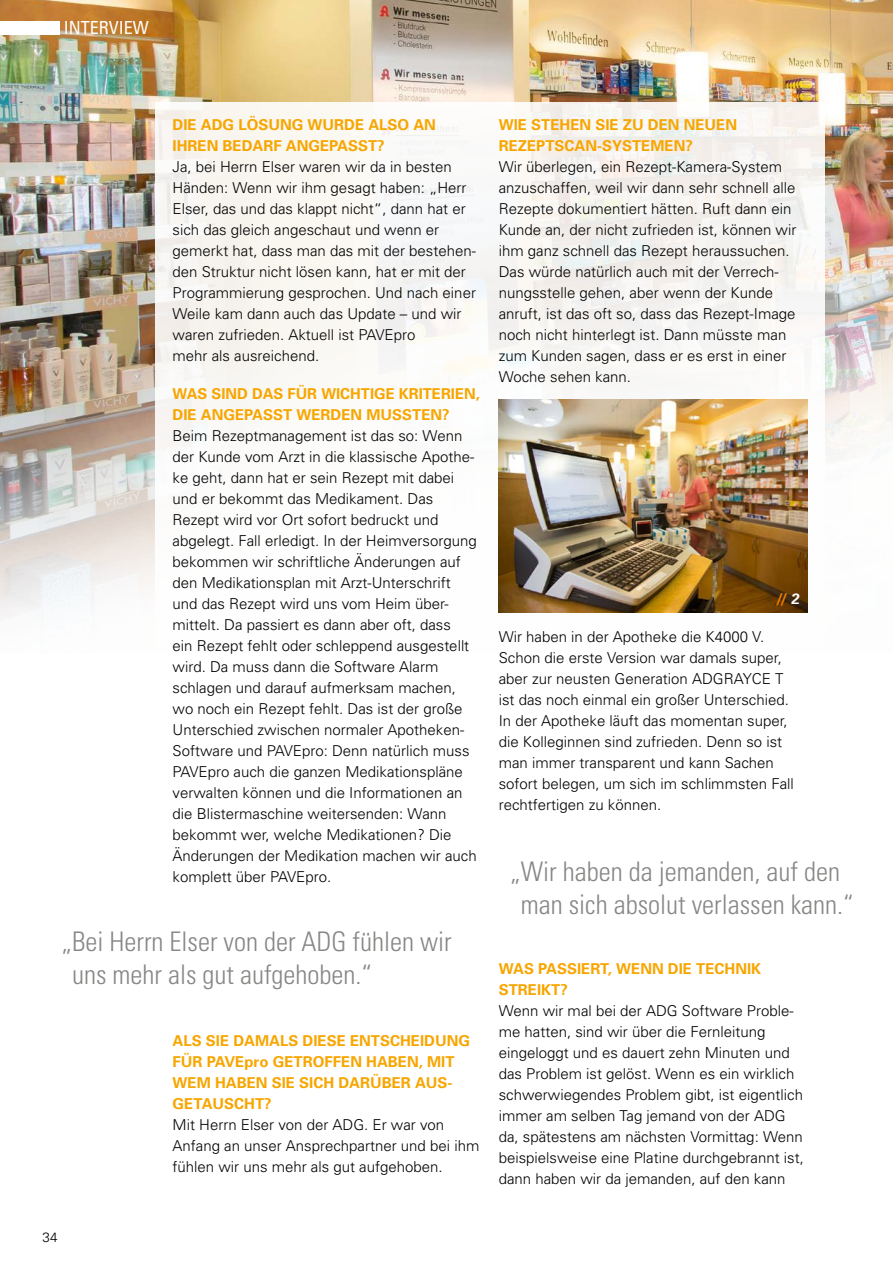
<style>
.page{position:relative;width:893px;height:1263px;background:#fff}
.page>*{position:absolute;margin:0;border:0;box-sizing:border-box;transform-origin:0 0}
.t1{font:300 condensed 27px/33px "Univers";color:#878786}
.t2{font:condensed 18px "Univers";color:#fff}
.t3{font:300 15px/21px "Univers";color:#000}
.t4{font:700 15px/21px "Univers";color:#f7a600}
.t5{font:700 15px "Univers";color:#ef7c00}
.t6{font:300 13.5px "Univers";color:#000}
.s1{color:#fff}
</style>
<div class="page">
<img style="left:0;top:0;width:893px;height:127px">
<img style="left:0;top:127px;width:893px;height:494px">
<div style="left:156px;top:102px;width:669px;height:665px;background:#fff"></div>
<img style="left:499px;top:400px;width:309px;height:212px">
<div style="left:0;top:21px;width:60px;height:13px;background:#fff"></div>
<p class="t2" style="left:64px;top:16px;width:87px">INTERVIEW</p>
<p class="t4" style="left:173px;top:113px;width:265px">DIE ADG LÖSUNG WURDE ALSO AN<br>IHREN BEDARF ANGEPASST?</p>
<p class="t3" style="left:173px;top:155px;width:305px">Ja, bei Herrn Elser waren wir da in besten Händen: Wenn wir ihm gesagt haben: „Herr Elser, das und das klappt nicht“, dann hat er sich das gleich angeschaut und wenn er gemerkt hat, dass man das mit der bestehen&shy;den Struktur nicht lösen kann, hat er mit der Programmierung gesprochen. Und nach einer Weile kam dann auch das Update – und wir waren zufrieden. Aktuell ist PAVEpro<br>mehr als ausreichend.</p>
<p class="t4" style="left:173px;top:382px;width:309px">WAS SIND DAS FÜR WICHTIGE KRITERIEN,<br>DIE ANGEPASST WERDEN MUSSTEN?</p>
<p class="t3" style="left:173px;top:424px;width:306px">Beim Rezeptmanagement ist das so: Wenn der Kunde vom Arzt in die klassische Apothe&shy;ke geht, dann hat er sein Rezept mit dabei und er bekommt das Medikament. Das Rezept wird vor Ort sofort bedruckt und abgelegt. Fall erledigt. In der Heimversorgung bekommen wir schriftliche Änderungen auf den Medikationsplan mit Arzt-Unterschrift und das Rezept wird uns vom Heim über&shy;mittelt. Da passiert es dann aber oft, dass<br>ein Rezept fehlt oder schleppend ausgestellt wird. Da muss dann die Software Alarm schlagen und darauf aufmerksam machen, wo noch ein Rezept fehlt. Das ist der große Unterschied zwischen normaler Apotheken-Software und PAVEpro: Denn natürlich muss PAVEpro auch die ganzen Medikationspläne verwalten können und die Informationen an die Blistermaschine weitersenden: Wann bekommt wer, welche Medikationen? Die Änderungen der Medikation machen wir auch komplett über PAVEpro.</p>
<h1 class="t1" style="left:72px;top:925px;width:381px;text-indent:-11px">„Bei Herrn Elser von der ADG fühlen wir uns mehr als gut aufgehoben.“</h1>
<p class="t6" style="left:43px;top:1229px;width:17px">34</p>
<p class="t4" style="left:173px;top:1029px;width:299px">ALS SIE DAMALS DIESE ENTSCHEIDUNG<br>FÜR PAVEpro GETROFFEN HABEN, MIT<br>WEM HABEN SIE SICH DARÜBER AUS-<br>GETAUSCHT?</p>
<p class="t3" style="left:173px;top:1113px;width:308px">Mit Herrn Elser von der ADG. Er war von<br>Anfang an unser Ansprechpartner und bei ihm fühlen wir uns mehr als gut aufgehoben.</p>
<p class="t4" style="left:499px;top:113px;width:240px">WIE STEHEN SIE ZU DEN NEUEN<br>REZEPTSCAN-SYSTEMEN?</p>
<p class="t3" style="left:499px;top:155px;width:299px">Wir überlegen, ein Rezept-Kamera-System anzuschaffen, weil wir dann sehr schnell alle Rezepte dokumentiert hätten. Ruft dann ein Kunde an, der nicht zufrieden ist, können wir ihm ganz schnell das Rezept heraussuchen.<br>Das würde natürlich auch mit der Verrech&shy;nungsstelle gehen, aber wenn der Kunde anruft, ist das oft so, dass das Rezept-Image noch nicht hinterlegt ist. Dann müsste man zum Kunden sagen, dass er es erst in einer Woche sehen kann.</p>
<p class="t5" style="left:776px;top:589px;width:27px">// <span class="s1">2</span></p>
<p class="t3" style="left:499px;top:626px;width:297px">Wir haben in der Apotheke die K4000 V.<br>Schon die erste Version war damals super, aber zur neusten Generation ADGRAYCE T ist das noch einmal ein großer Unterschied.<br>In der Apotheke läuft das momentan super, die Kolleginnen sind zufrieden. Denn so ist man immer transparent und kann Sachen sofort belegen, um sich im schlimmsten Fall rechtfertigen zu können.</p>
<h1 class="t1" style="left:510px;top:854px;width:345px;text-align:center">„Wir haben da jemanden, auf den man sich absolut verlassen kann.“</h1>
<p class="t4" style="left:499px;top:958px;width:264px">WAS PASSIERT, WENN DIE TECHNIK<br>STREIKT?</p>
<p class="t3" style="left:499px;top:1000px;width:307px">Wenn wir mal bei der ADG Software Proble&shy;me hatten, sind wir über die Fernleitung eingeloggt und es dauert zehn Minuten und das Problem ist gelöst. Wenn es ein wirklich schwerwiegendes Problem gibt, ist eigentlich immer am selben Tag jemand von der ADG da, spätestens am nächsten Vormittag: Wenn beispielsweise eine Platine durchgebrannt ist, dann haben wir da jemanden, auf den kann</p>
</div>
